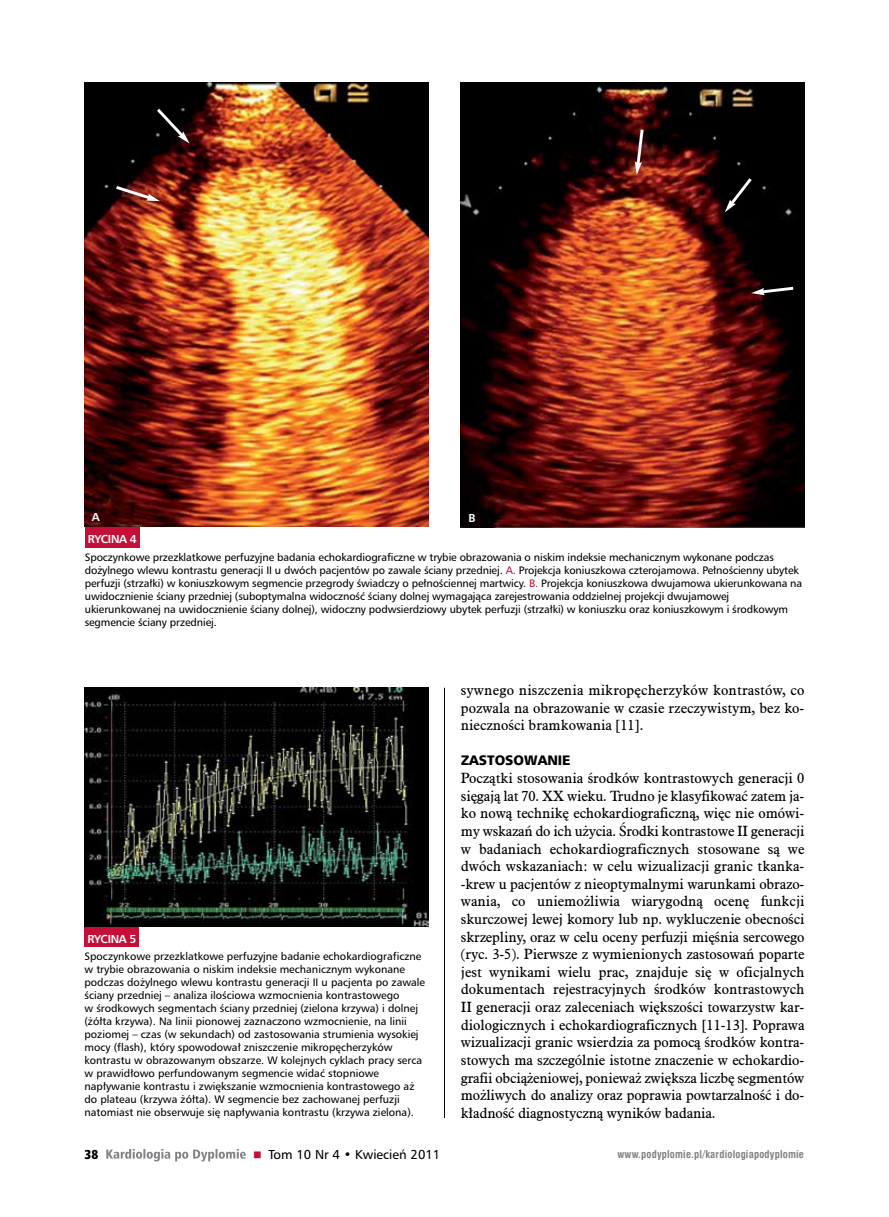
<style>
.page{position:relative;width:889px;height:1217px;background:#fff}
.page>*{position:absolute;margin:0;border:0;box-sizing:border-box;transform-origin:0 0}
.t1{font:14.4px/17.5px "Aldine 721 EU";letter-spacing:-.005em;color:#000;text-align:justify}
.t2{font:13.65px "Humnst 777 Blk EU";color:#000}
.t3{font:13.05px "Humnst 777 EU";color:#000}
.t4{font:13.05px "Humnst 777 X Blk Cn EU";color:#000}
.t5{font:700 11.55px "Humnst 777 EU";letter-spacing:-.03em;color:#fff}
.t6{font:10.8px/13px "Humnst 777 EU";color:#000}
.t7{font:700 10.5px "Swis 721 Cn EU";letter-spacing:.02em;color:#808285}
.s1{color:#c41039}
</style>
<div class="page">
<img style="left:84px;top:82px;width:721px;height:1080px">
<svg style="left:254px;top:1150px;width:7px;height:7px"></svg>
<p class="t5" style="left:92px;top:509px;width:9px">A</p>
<p class="t5" style="left:468px;top:510px;width:9px">B</p>
<p class="t5" style="left:88px;top:532px;width:50px">RYCINA 4</p>
<p class="t6" style="left:85px;top:550px;width:719px">Spoczynkowe przezklatkowe perfuzyjne badania echokardiograficzne w trybie obrazowania o niskim indeksie mechanicznym wykonane podczas dożylnego wlewu kontrastu generacji II u dwóch pacjentów po zawale ściany przedniej. <span class="s1">A.</span> Projekcja koniuszkowa czterojamowa. Pełnościenny ubytek perfuzji (strzałki) w koniuszkowym segmencie przegrody świadczy o pełnościennej martwicy. <span class="s1">B.</span> Projekcja koniuszkowa dwujamowa ukierunkowana na uwidocznienie ściany przedniej (suboptymalna widoczność ściany dolnej wymagająca zarejestrowania oddzielnej projekcji dwujamowej ukierunkowanej na uwidocznienie ściany dolnej), widoczny podwsierdziowy ubytek perfuzji (strzałki) w koniuszku oraz koniuszkowym i środkowym segmencie ściany przedniej.</p>
<p class="t5" style="left:88px;top:931px;width:50px">RYCINA 5</p>
<p class="t6" style="left:84px;top:949px;width:342px">Spoczynkowe przezklatkowe perfuzyjne badanie echokardiograficzne w trybie obrazowania o niskim indeksie mechanicznym wykonane podczas dożylnego wlewu kontrastu generacji II u pacjenta po zawale ściany przedniej – analiza ilościowa wzmocnienia kontrastowego<br>w środkowych segmentach ściany przedniej (zielona krzywa) i dolnej (żółta krzywa). Na linii pionowej zaznaczono wzmocnienie, na linii poziomej – czas (w sekundach) od zastosowania strumienia wysokiej mocy (flash), który spowodował zniszczenie mikropęcherzyków kontrastu w obrazowanym obszarze. W kolejnych cyklach pracy serca w prawidłowo perfundowanym segmencie widać stopniowe napływanie kontrastu i zwiększanie wzmocnienia kontrastowego aż do plateau (krzywa żółta). W segmencie bez zachowanej perfuzji natomiast nie obserwuje się napływania kontrastu (krzywa zielona).</p>
<p class="t4" style="left:84px;top:1145px;width:15px">38</p>
<p class="t3" style="left:268px;top:1145px;width:173px">Tom 10 Nr 4 • Kwiecień 2011</p>
<h1 class="t1" style="left:461px;top:681px;width:345px">sywnego niszczenia mikropęcherzyków kontrastów, co pozwala na obrazowanie w czasie rzeczywistym, bez ko&shy;nieczności bramkowania [11].</h1>
<p class="t2" style="left:461px;top:751px;width:111px">ZASTOSOWANIE</p>
<p class="t1" style="left:461px;top:769px;width:345px">Początki stosowania środków kontrastowych generacji 0 sięgają lat 70. XX wieku. Trudno je klasyfikować zatem ja&shy;ko nową technikę echokardiograficzną, więc nie omówi&shy;my wskazań do ich użycia. Środki kontrastowe II generacji w badaniach echokardiograficznych stosowane są we dwóch wskazaniach: w celu wizualizacji granic tkanka--krew u pacjentów z nieoptymalnymi warunkami obrazo&shy;wania, co uniemożliwia wiarygodną ocenę funkcji skurczowej lewej komory lub np. wykluczenie obecności skrzepliny, oraz w celu oceny perfuzji mięśnia sercowego (ryc. 3-5). Pierwsze z wymienionych zastosowań poparte jest wynikami wielu prac, znajduje się w oficjalnych dokumentach rejestracyjnych środków kontrastowych II generacji oraz zaleceniach większości towarzystw kar&shy;diologicznych i echokardiograficznych [11-13]. Poprawa wizualizacji granic wsierdzia za pomocą środków kontra&shy;stowych ma szczególnie istotne znaczenie w echokardio&shy;grafii obciążeniowej, ponieważ zwiększa liczbę segmentów możliwych do analizy oraz poprawia powtarzalność i do&shy;kładność diagnostyczną wyników badania.</p>
<p class="t7" style="left:617px;top:1147px;width:188px">www.podyplomie.pl/kardiologiapodyplomie</p>
</div>
